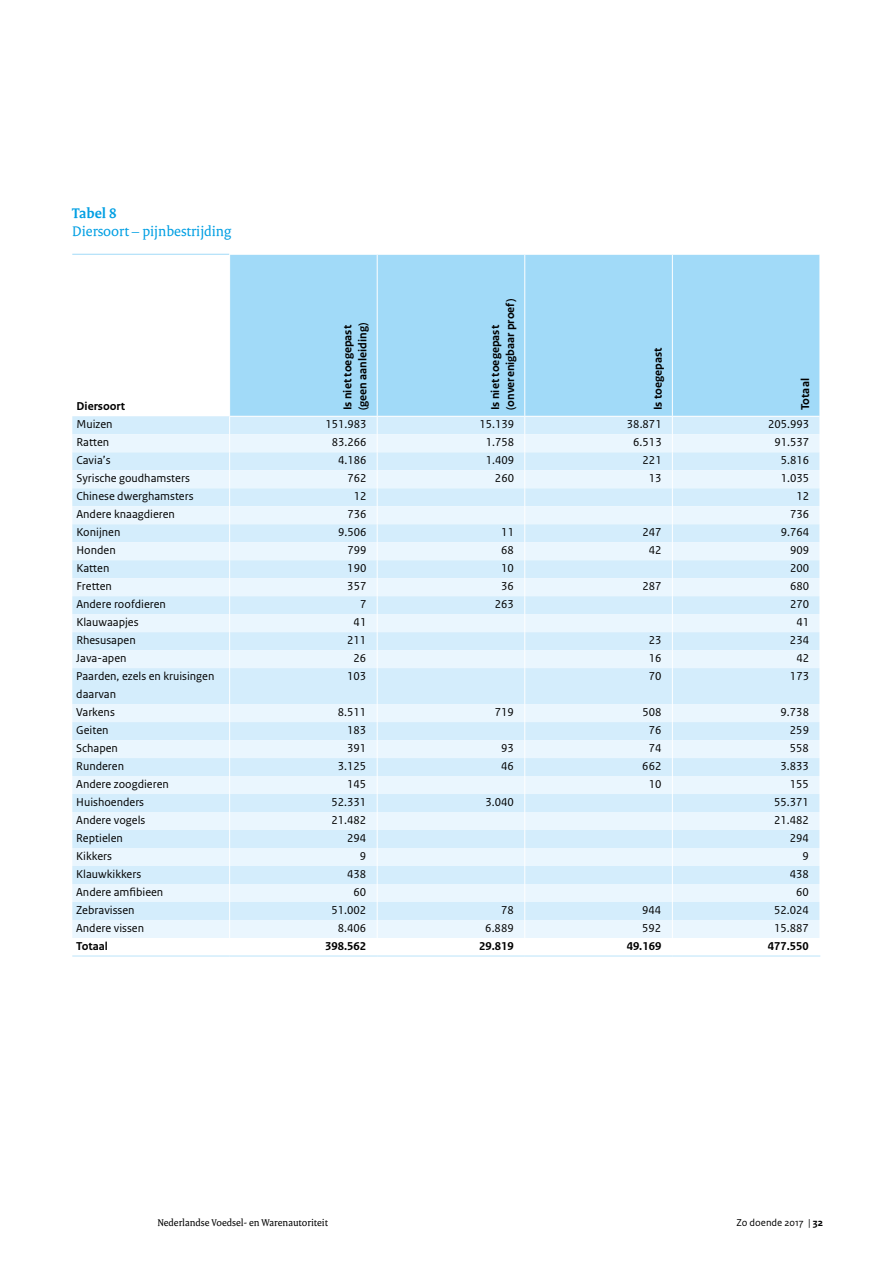
<style>
.page{position:relative;width:893px;height:1263px;background:#fff}
.page>*{position:absolute;margin:0;border:0;box-sizing:border-box;transform-origin:0 0}
.t1{font:15px "Rijksoverheid Serif";color:#009fe3}
.t2{font:700 15px "Rijksoverheid Serif";color:#009fe3}
.t3{font:12px/18px "Rijksoverheid Sans Text";color:#000}
.t4{font:700 12px/15px "Rijksoverheid Sans Text";color:#000}
.t5{font:10.5px "Rijksoverheid Serif";color:#000}
.t6{font:10.5px "Rijksoverheid Sans Text";color:#000}
.s1{font-weight:700}
</style>
<div class="page">
<div style="left:230px;top:255px;width:590px;height:161px;background:#a1daf8"></div>
<div style="left:72px;top:416px;width:748px;height:18px;background:#d4edfc"></div>
<svg style="left:72px;top:434px;width:748px;height:504px;background:#e0f1fd"></svg>
<hr style="left:377px;top:255px;width:1px;height:161px;background:#fff">
<hr style="left:524px;top:255px;width:1px;height:161px;background:#fff">
<hr style="left:672px;top:255px;width:1px;height:161px;background:#fff">
<svg style="left:229px;top:417px;width:1px;height:251px"></svg>
<svg style="left:377px;top:417px;width:1px;height:251px"></svg>
<svg style="left:524px;top:417px;width:1px;height:251px"></svg>
<svg style="left:672px;top:417px;width:1px;height:251px"></svg>
<hr style="left:229px;top:668px;width:1px;height:36px;background:#fff">
<hr style="left:377px;top:668px;width:1px;height:36px;background:#fff">
<hr style="left:524px;top:668px;width:1px;height:36px;background:#fff">
<hr style="left:672px;top:668px;width:1px;height:36px;background:#fff">
<svg style="left:229px;top:704px;width:1px;height:252px"></svg>
<svg style="left:377px;top:704px;width:1px;height:252px"></svg>
<svg style="left:524px;top:704px;width:1px;height:252px"></svg>
<svg style="left:672px;top:704px;width:1px;height:252px"></svg>
<hr style="left:72px;top:254px;width:157px;height:1px;background:#a1daf8">
<hr style="left:229px;top:416px;width:148px;height:1px;background:#fff">
<hr style="left:377px;top:416px;width:148px;height:1px;background:#fff">
<hr style="left:525px;top:416px;width:147px;height:1px;background:#fff">
<hr style="left:672px;top:416px;width:148px;height:1px;background:#fff">
<hr style="left:72px;top:956px;width:158px;height:1px;background:#bce4fa">
<hr style="left:230px;top:956px;width:147px;height:1px;background:#bce4fa">
<hr style="left:377px;top:956px;width:148px;height:1px;background:#bce4fa">
<hr style="left:525px;top:956px;width:147px;height:1px;background:#bce4fa">
<hr style="left:672px;top:956px;width:148px;height:1px;background:#bce4fa">
<p class="t2" style="left:72px;top:204px;width:46px">Tabel 8</p>
<p class="t1" style="left:72px;top:222px;width:161px">Diersoort – pijnbestrijding</p>
<p class="t4" style="left:77px;top:399px;width:50px">Diersoort</p>
<p class="t4" style="left:340px;top:410px;width:89px;rotate:-90deg">Is niet toegepast (geen aanleiding)</p>
<p class="t4" style="left:488px;top:410px;width:113px;rotate:-90deg">Is niet toegepast (onverenigbaar proef)</p>
<p class="t4" style="left:651px;top:410px;width:64px;rotate:-90deg">Is toegepast</p>
<p class="t4" style="left:798px;top:410px;width:33px;rotate:-90deg">Totaal</p>
<p class="t3" style="left:77px;top:415px;width:38px">Muizen</p>
<p class="t3" style="left:325px;top:415px;width:43px">151.983</p>
<p class="t3" style="left:479px;top:415px;width:36px">15.139</p>
<p class="t3" style="left:627px;top:415px;width:36px">38.871</p>
<p class="t3" style="left:768px;top:415px;width:43px">205.993</p>
<p class="t3" style="left:77px;top:433px;width:34px">Ratten</p>
<p class="t3" style="left:332px;top:433px;width:36px">83.266</p>
<p class="t3" style="left:486px;top:433px;width:30px">1.758</p>
<p class="t3" style="left:633px;top:433px;width:30px">6.513</p>
<p class="t3" style="left:774px;top:433px;width:36px">91.537</p>
<p class="t3" style="left:77px;top:451px;width:36px">Cavia’s</p>
<p class="t3" style="left:338px;top:451px;width:30px">4.186</p>
<p class="t3" style="left:486px;top:451px;width:30px">1.409</p>
<p class="t3" style="left:643px;top:451px;width:21px">221</p>
<p class="t3" style="left:781px;top:451px;width:30px">5.816</p>
<p class="t3" style="left:76px;top:469px;width:115px">Syrische goudhamsters</p>
<p class="t3" style="left:347px;top:469px;width:21px">762</p>
<p class="t3" style="left:495px;top:469px;width:21px">260</p>
<p class="t3" style="left:649px;top:469px;width:14px">13</p>
<p class="t3" style="left:781px;top:469px;width:30px">1.035</p>
<p class="t3" style="left:76px;top:487px;width:119px">Chinese dwerghamsters</p>
<p class="t3" style="left:354px;top:487px;width:14px">12</p>
<p class="t3" style="left:796px;top:487px;width:14px">12</p>
<p class="t3" style="left:76px;top:505px;width:100px">Andere knaagdieren</p>
<p class="t3" style="left:347px;top:505px;width:21px">736</p>
<p class="t3" style="left:790px;top:505px;width:21px">736</p>
<p class="t3" style="left:76px;top:523px;width:45px">Konijnen</p>
<p class="t3" style="left:338px;top:523px;width:30px">9.506</p>
<p class="t3" style="left:501px;top:523px;width:14px">11</p>
<p class="t3" style="left:642px;top:523px;width:21px">247</p>
<p class="t3" style="left:781px;top:523px;width:30px">9.764</p>
<p class="t3" style="left:76px;top:541px;width:41px">Honden</p>
<p class="t3" style="left:347px;top:541px;width:21px">799</p>
<p class="t3" style="left:501px;top:541px;width:14px">68</p>
<p class="t3" style="left:649px;top:541px;width:14px">42</p>
<p class="t3" style="left:790px;top:541px;width:21px">909</p>
<p class="t3" style="left:76px;top:559px;width:35px">Katten</p>
<p class="t3" style="left:347px;top:559px;width:21px">190</p>
<p class="t3" style="left:501px;top:559px;width:14px">10</p>
<p class="t3" style="left:790px;top:559px;width:21px">200</p>
<p class="t3" style="left:76px;top:577px;width:37px">Fretten</p>
<p class="t3" style="left:347px;top:577px;width:21px">357</p>
<p class="t3" style="left:501px;top:577px;width:14px">36</p>
<p class="t3" style="left:642px;top:577px;width:21px">287</p>
<p class="t3" style="left:790px;top:577px;width:21px">680</p>
<p class="t3" style="left:76px;top:595px;width:91px">Andere roofdieren</p>
<p class="t3" style="left:360px;top:595px;width:8px">7</p>
<p class="t3" style="left:495px;top:595px;width:21px">263</p>
<p class="t3" style="left:790px;top:595px;width:21px">270</p>
<p class="t3" style="left:76px;top:613px;width:64px">Klauwaapjes</p>
<p class="t3" style="left:354px;top:613px;width:14px">41</p>
<p class="t3" style="left:796px;top:613px;width:14px">41</p>
<p class="t3" style="left:76px;top:631px;width:61px">Rhesusapen</p>
<p class="t3" style="left:347px;top:631px;width:21px">211</p>
<p class="t3" style="left:649px;top:631px;width:14px">23</p>
<p class="t3" style="left:790px;top:631px;width:21px">234</p>
<p class="t3" style="left:76px;top:649px;width:52px">Java-apen</p>
<p class="t3" style="left:354px;top:649px;width:14px">26</p>
<p class="t3" style="left:649px;top:649px;width:14px">16</p>
<p class="t3" style="left:796px;top:649px;width:14px">42</p>
<p class="t3" style="left:76px;top:667px;width:140px">Paarden, ezels en kruisingen daarvan</p>
<p class="t3" style="left:347px;top:667px;width:21px">103</p>
<p class="t3" style="left:649px;top:667px;width:14px">70</p>
<p class="t3" style="left:790px;top:667px;width:21px">173</p>
<p class="t3" style="left:76px;top:703px;width:40px">Varkens</p>
<p class="t3" style="left:338px;top:703px;width:30px">8.511</p>
<p class="t3" style="left:495px;top:703px;width:21px">719</p>
<p class="t3" style="left:642px;top:703px;width:21px">508</p>
<p class="t3" style="left:781px;top:703px;width:30px">9.738</p>
<p class="t3" style="left:76px;top:721px;width:34px">Geiten</p>
<p class="t3" style="left:347px;top:721px;width:21px">183</p>
<p class="t3" style="left:649px;top:721px;width:14px">76</p>
<p class="t3" style="left:790px;top:721px;width:21px">259</p>
<p class="t3" style="left:76px;top:739px;width:43px">Schapen</p>
<p class="t3" style="left:347px;top:739px;width:21px">391</p>
<p class="t3" style="left:501px;top:739px;width:14px">93</p>
<p class="t3" style="left:649px;top:739px;width:14px">74</p>
<p class="t3" style="left:790px;top:739px;width:21px">558</p>
<p class="t3" style="left:76px;top:757px;width:49px">Runderen</p>
<p class="t3" style="left:338px;top:757px;width:30px">3.125</p>
<p class="t3" style="left:501px;top:757px;width:14px">46</p>
<p class="t3" style="left:642px;top:757px;width:21px">662</p>
<p class="t3" style="left:780px;top:757px;width:30px">3.833</p>
<p class="t3" style="left:76px;top:775px;width:94px">Andere zoogdieren</p>
<p class="t3" style="left:347px;top:775px;width:21px">145</p>
<p class="t3" style="left:649px;top:775px;width:14px">10</p>
<p class="t3" style="left:790px;top:775px;width:21px">155</p>
<p class="t3" style="left:76px;top:793px;width:69px">Huishoenders</p>
<p class="t3" style="left:331px;top:793px;width:36px">52.331</p>
<p class="t3" style="left:485px;top:793px;width:30px">3.040</p>
<p class="t3" style="left:774px;top:793px;width:36px">55.371</p>
<p class="t3" style="left:76px;top:811px;width:71px">Andere vogels</p>
<p class="t3" style="left:331px;top:811px;width:36px">21.482</p>
<p class="t3" style="left:774px;top:811px;width:36px">21.482</p>
<p class="t3" style="left:76px;top:829px;width:48px">Reptielen</p>
<p class="t3" style="left:347px;top:829px;width:21px">294</p>
<p class="t3" style="left:790px;top:829px;width:21px">294</p>
<p class="t3" style="left:76px;top:847px;width:37px">Kikkers</p>
<p class="t3" style="left:360px;top:847px;width:8px">9</p>
<p class="t3" style="left:803px;top:847px;width:8px">9</p>
<p class="t3" style="left:76px;top:865px;width:67px">Klauwkikkers</p>
<p class="t3" style="left:347px;top:865px;width:21px">438</p>
<p class="t3" style="left:790px;top:865px;width:21px">438</p>
<p class="t3" style="left:76px;top:883px;width:89px">Andere amfibieen</p>
<p class="t3" style="left:353px;top:883px;width:14px">60</p>
<p class="t3" style="left:796px;top:883px;width:14px">60</p>
<p class="t3" style="left:76px;top:901px;width:60px">Zebravissen</p>
<p class="t3" style="left:331px;top:901px;width:36px">51.002</p>
<p class="t3" style="left:501px;top:901px;width:14px">78</p>
<p class="t3" style="left:642px;top:901px;width:21px">944</p>
<p class="t3" style="left:774px;top:901px;width:36px">52.024</p>
<p class="t3" style="left:76px;top:919px;width:69px">Andere vissen</p>
<p class="t3" style="left:338px;top:919px;width:30px">8.406</p>
<p class="t3" style="left:485px;top:919px;width:30px">6.889</p>
<p class="t3" style="left:642px;top:919px;width:21px">592</p>
<p class="t3" style="left:774px;top:919px;width:36px">15.887</p>
<p class="t4" style="left:76px;top:939px;width:33px">Totaal</p>
<p class="t4" style="left:325px;top:939px;width:42px">398.562</p>
<p class="t4" style="left:479px;top:939px;width:36px">29.819</p>
<p class="t4" style="left:627px;top:939px;width:36px">49.169</p>
<p class="t4" style="left:768px;top:939px;width:42px">477.550</p>
<p class="t5" style="left:157px;top:1216px;width:172px">Nederlandse Voedsel- en Warenautoriteit</p>
<p class="t6" style="left:736px;top:1216px;width:88px">Zo doende 2017 | <span class="s1">32</span></p>
</div>
